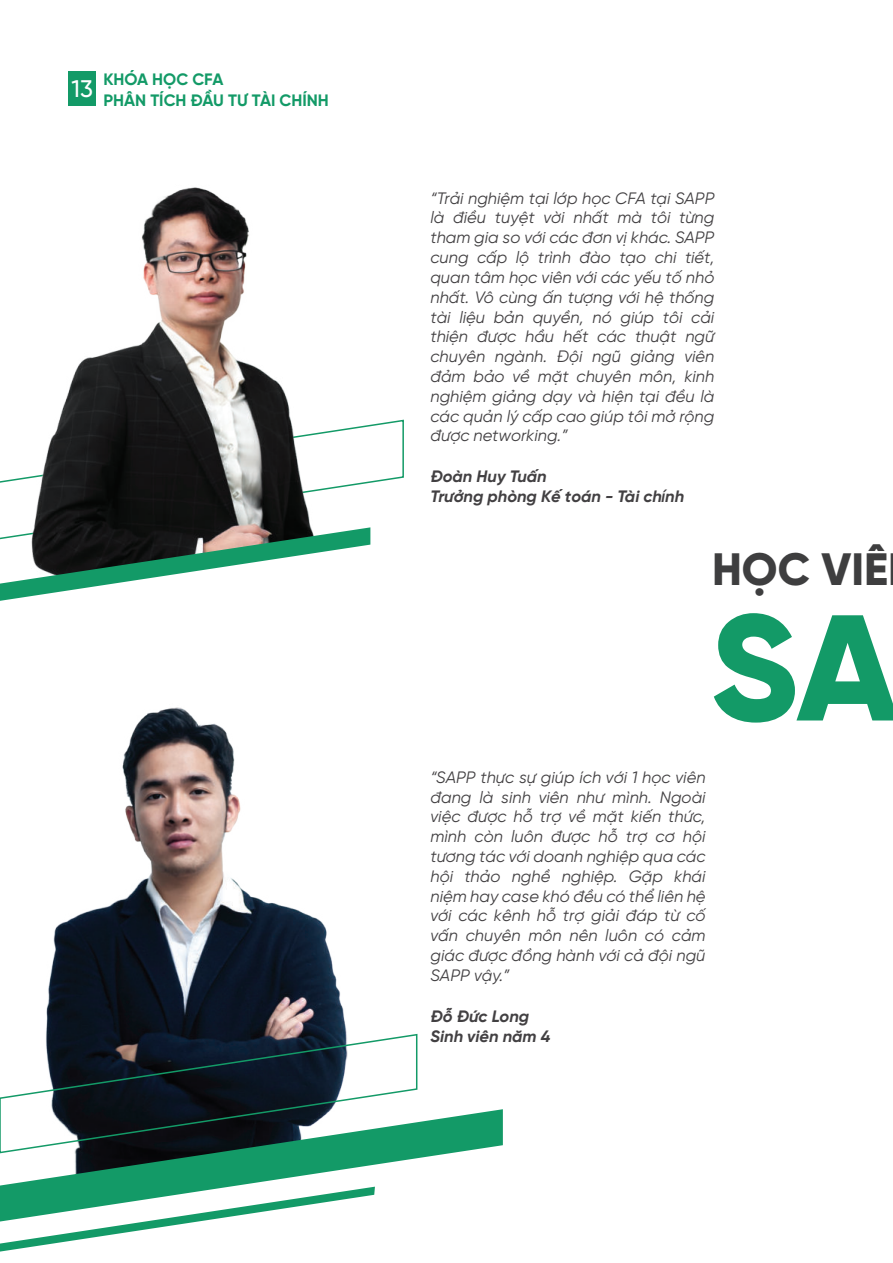
<style>
.page{position:relative;width:893px;height:1263px;background:#fff}
.page>*{position:absolute;margin:0;border:0;box-sizing:border-box;transform-origin:0 0}
.t1{font:150.3px "SVN Gilroy X Bold";color:#139a67}
.t2{font:45.3px "SVN Gilroy X Bold";color:#3e3e3f}
.t3{font:500 24px "SVN Gilroy";color:#fff}
.t4{font:italic 16.5px/19.8px "SVN Gilroy";color:#424042;text-align:justify}
.t5{font:italic 700 16.5px/19.8px "SVN Gilroy";color:#424042}
.t6{font:700 16.5px/21px "SVN Gilroy";color:#139a67}
.s1{font-family:"San Francisco Text";font-weight:600}
</style>
<div class="page">
<img style="left:46px;top:707px;width:301px;height:326px">
<svg style="left:0;top:419px;width:404px;height:126px"></svg>
<img style="left:15px;top:187px;width:309px;height:340px">
<svg style="left:0;top:527px;width:370px;height:74px"></svg>
<svg style="left:0;top:1033px;width:418px;height:76px"></svg>
<svg style="left:0;top:1221px;width:201px;height:30px"></svg>
<svg style="left:0;top:1109px;width:503px;height:112px"></svg>
<div style="left:68px;top:71px;width:28px;height:34px;background:#139a67"></div>
<h3 class="t3" style="left:72px;top:76px;width:23px">13</h3>
<p class="t6" style="left:103px;top:68px;width:227px">KHÓA HỌC CFA<br>PHÂN TÍCH ĐẦU TƯ TÀI CHÍNH</p>
<p class="t4" style="left:430px;top:189px;width:285px">“Trải nghiệm tại lớp học CFA tại SAPP là điều tuyệt vời nhất mà tôi từng tham gia so với các đơn vị khác. SAPP cung cấp lộ trình đào tạo chi tiết, quan tâm học viên với các yếu tố nhỏ nhất. Vô cùng ấn tượng với hệ thống tài liệu bản quyền, nó giúp tôi cải thiện được hầu hết các thuật ngữ chuyên ngành. Đội ngũ giảng viên đảm bảo về mặt chuyên môn, kinh nghiệm giảng dạy và hiện tại đều là các quản lý cấp cao giúp tôi mở rộng được networking.”</p>
<p class="t5" style="left:430px;top:466px;width:255px">Đoàn Huy Tuấn<br>Trưởng phòng Kế toán - Tài ch<span class="s1">í</span>nh</p>
<h2 class="t2" style="left:712px;top:541px;width:178px">HỌC VIÊ</h2>
<h1 class="t1" style="left:710px;top:573px;width:190px">SA</h1>
<p class="t4" style="left:430px;top:768px;width:277px">“SAPP thực sự giúp ích với 1 học viên đang là sinh viên như mình. Ngoài việc được hỗ trợ về mặt kiến thức, mình còn luôn được hỗ trợ cơ hội tương tác với doanh nghiệp qua các hội thảo nghề nghiệp. Gặp khái niệm hay case khó đều có thể liên hệ với các kênh hỗ trợ giải đáp từ cố vấn chuyên môn nên luôn có cảm giác được đồng hành với cả đội ngũ SAPP vậy.”</p>
<p class="t5" style="left:430px;top:1006px;width:121px">Đỗ Đức Long<br>Sinh viên năm 4</p>
</div>
